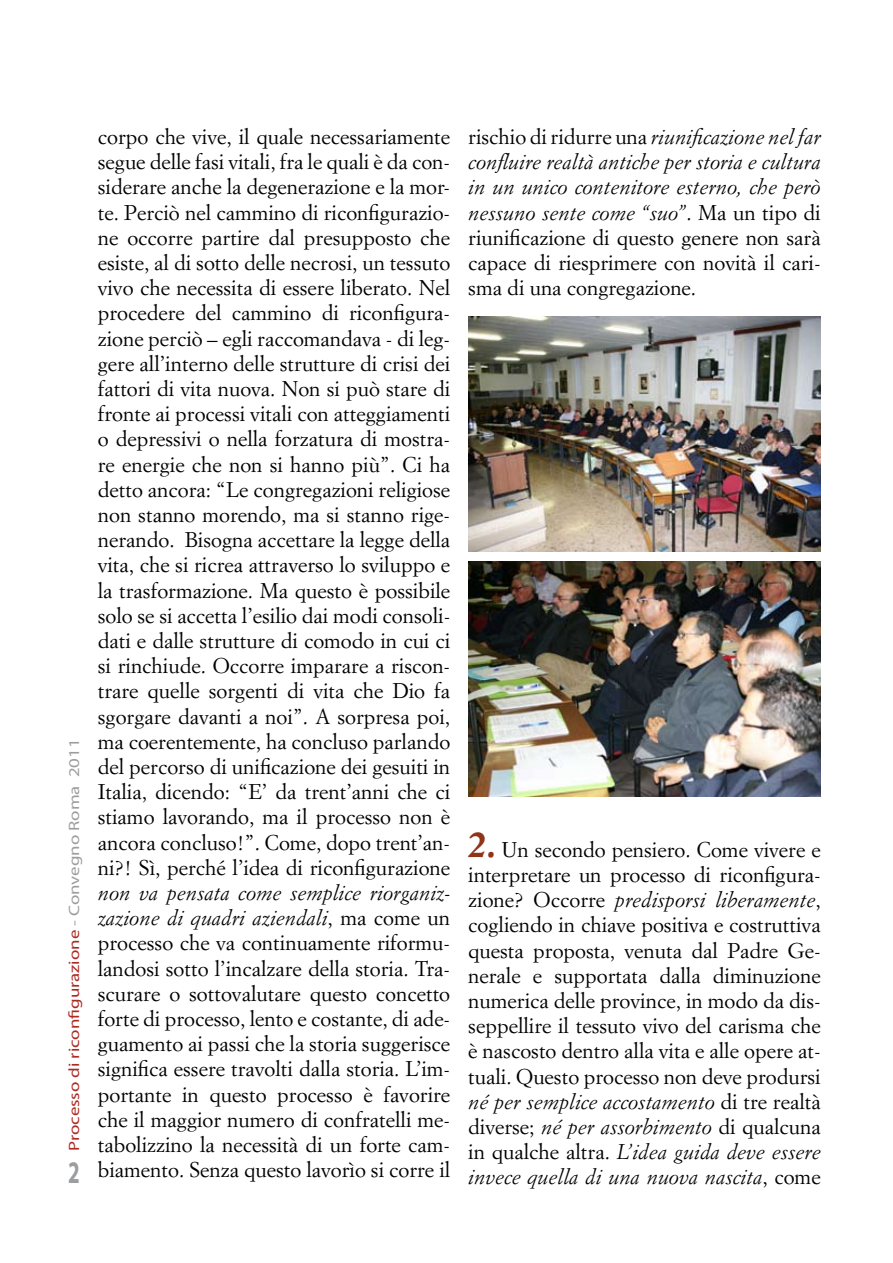
<style>
.page{position:relative;width:893px;height:1263px;background:#fff}
.page>*{position:absolute;margin:0;border:0;box-sizing:border-box;transform-origin:0 0}
.t1{font:700 31.5px "Myriad";color:#9c9d9f;scale:.67 1}
.t2{font:21px/25.2px "Simoncini Garamond";color:#000;text-align:justify}
.t3{font:15px "Myriad";color:#ad2a23;scale:1.26 1}
.s1{color:#9c9d9f}
.s2{font-style:italic}
.s3{font-weight:700;font-size:36.75px;color:#903419}
</style>
<div class="page">
<img style="left:468px;top:317px;width:353px;height:235px">
<img style="left:468px;top:562px;width:353px;height:235px">
<p class="t3" style="left:67px;top:1151px;width:329px;rotate:-90deg">Processo di riconfigurazione <span class="s1">- Convegno Roma 2011</span></p>
<h1 class="t1" style="left:68px;top:1156px;width:19px">2</h1>
<p class="t2" style="left:98px;top:124px;width:354px">corpo che vive, il quale necessariamente segue delle fasi vitali, fra le quali è da con&shy;siderare anche la degenerazione e la mor&shy;te. Perciò nel cammino di riconfigurazio&shy;ne occorre partire dal presupposto che esiste, al di sotto delle necrosi, un tessuto vivo che necessita di essere liberato. Nel procedere del cammino di riconfigura&shy;zione perciò – egli raccomandava - di leg&shy;gere all’interno delle strutture di crisi dei fattori di vita nuova. Non si può stare di fronte ai processi vitali con atteggiamenti o depressivi o nella forzatura di mostra&shy;re energie che non si hanno più”. Ci ha detto ancora: “Le congregazioni religiose non stanno morendo, ma si stanno rige&shy;nerando. Bisogna accettare la legge della vita, che si ricrea attraverso lo sviluppo e la trasformazione. Ma questo è possibile solo se si accetta l’esilio dai modi consoli&shy;dati e dalle strutture di comodo in cui ci si rinchiude. Occorre imparare a riscon&shy;trare quelle sorgenti di vita che Dio fa sgorgare davanti a noi”. A sorpresa poi, ma coerentemente, ha concluso parlando del percorso di unificazione dei gesuiti in Italia, dicendo: “E’ da trent’anni che ci stiamo lavorando, ma il processo non è ancora concluso!”. Come, dopo trent’an&shy;ni?! Sì, perché l’idea di riconfigurazione</p>
<p class="t2" style="left:98px;top:880px;width:354px"><span class="s2">non va pensata come semplice riorganiz&shy;zazione di quadri aziendali</span>, ma come un processo che va continuamente riformu&shy;landosi sotto l’incalzare della storia. Tra&shy;scurare o sottovalutare questo concetto forte di processo, lento e costante, di ade&shy;guamento ai passi che la storia suggerisce significa essere travolti dalla storia. L’im&shy;portante in questo processo è favorire che il maggior numero di confratelli me&shy;tabolizzino la necessità di un forte cam&shy;biamento. Senza questo lavorìo si corre il</p>
<p class="t2" style="left:468px;top:124px;width:354px">rischio di ridurre una <span class="s2">riunificazione nel far confluire realtà antiche per storia e cultura in un unico contenitore esterno, che però nessuno sente come “suo”</span>. Ma un tipo di riunificazione di questo genere non sarà capace di riesprimere con novità il cari&shy;sma di una congregazione.</p>
<p class="t2" style="left:468px;top:836px;width:354px"><span class="s3">2.</span> Un secondo pensiero. Come vivere e interpretare un processo di riconfigura&shy;zione? Occorre <span class="s2">predisporsi liberamente</span>, cogliendo in chiave positiva e costruttiva questa proposta, venuta dal Padre Ge&shy;nerale e supportata dalla diminuzione numerica delle province, in modo da dis&shy;seppellire il tessuto vivo del carisma che è nascosto dentro alla vita e alle opere at&shy;tuali. Questo processo non deve prodursi <span class="s2">né per semplice accostamento</span> di tre realtà diverse; <span class="s2">né per assorbimento</span> di qualcuna in qualche altra. <span class="s2">L’idea guida deve essere invece quella di una nuova nascita</span>, come</p>
</div>
